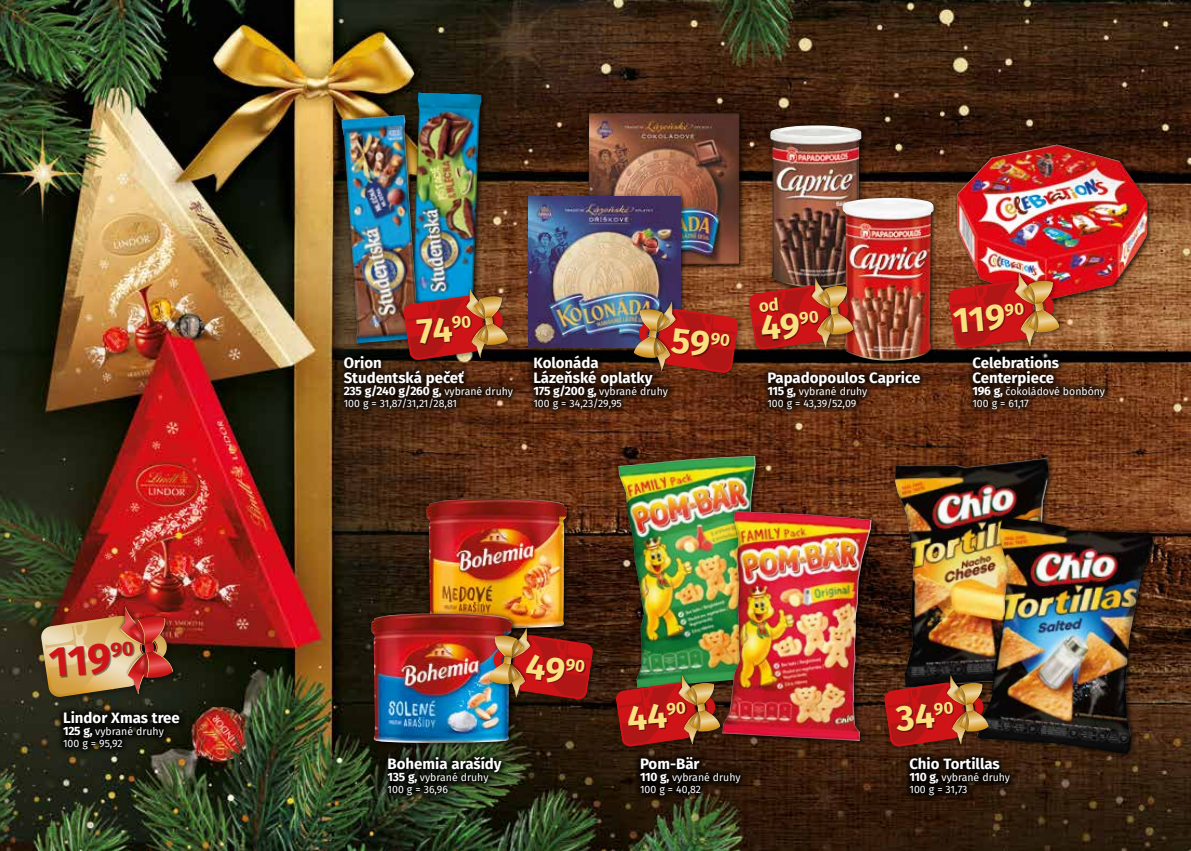
<style>
.page{position:relative;width:1191px;height:851px;background:#fff}
.page>*{position:absolute;margin:0;border:0;box-sizing:border-box;transform-origin:0 0}
.t1{font:700 42.45px "Fira Sans";color:#ce1417}
.t2{font:700 35.7px "Fira Sans";color:#fae07e}
.t3{font:700 15px/15px "Fira Sans";color:#fff}
.t4{font:700 12px "Fira Sans";letter-spacing:-.02em;color:#fff}
.t5{font:10.5px/12px "Fira Sans";color:#fff}
.t6{font:10.5px "Fira Sans";letter-spacing:-.02em;color:#fff}
.s1{font-weight:700;font-size:12px}
.s2{font-weight:400;font-size:10.5px}
</style>
<div class="page">
<img style="left:0;top:0;width:1191px;height:850px">
<div style="left:407px;top:90px;width:80px;height:234px;background:#000;opacity:.75"></div>
<img style="left:410px;top:92px;width:71px;height:194px">
<div style="left:585px;top:110px;width:161px;height:161px;background:#000;opacity:.75"></div>
<img style="left:588px;top:113px;width:151px;height:151px">
<div style="left:953px;top:142px;width:200px;height:164px;background:#000;opacity:.75"></div>
<img style="left:957px;top:145px;width:190px;height:155px">
<div style="left:767px;top:122px;width:101px;height:172px;background:#000;opacity:.75"></div>
<img style="left:770px;top:125px;width:91px;height:150px">
<div style="left:839px;top:195px;width:101px;height:172px;background:#000;opacity:.75"></div>
<img style="left:842px;top:198px;width:91px;height:163px">
<div style="left:891px;top:455px;width:174px;height:239px;background:#000;opacity:.75"></div>
<img style="left:895px;top:458px;width:163px;height:214px">
<div style="left:974px;top:513px;width:184px;height:247px;background:#000;opacity:.75"></div>
<img style="left:977px;top:516px;width:175px;height:238px">
<div style="left:615px;top:452px;width:165px;height:242px;background:#000;opacity:.75"></div>
<img style="left:618px;top:456px;width:156px;height:216px">
<div style="left:719px;top:507px;width:158px;height:240px;background:#000;opacity:.75"></div>
<img style="left:722px;top:511px;width:149px;height:229px">
<div style="left:525px;top:193px;width:161px;height:161px;background:#000;opacity:.75"></div>
<img style="left:529px;top:196px;width:151px;height:151px">
<div style="left:338px;top:112px;width:88px;height:237px;background:#000;opacity:.75"></div>
<img style="left:342px;top:115px;width:78px;height:228px">
<div style="left:423px;top:496px;width:149px;height:138px;background:#000;opacity:.75"></div>
<img style="left:426px;top:498px;width:141px;height:127px">
<div style="left:368px;top:610px;width:149px;height:139px;background:#000;opacity:.75"></div>
<img style="left:371px;top:613px;width:140px;height:130px">
<div style="left:633px;top:750px;width:115px;height:53px;background:#000;opacity:.9"></div>
<div style="left:902px;top:750px;width:115px;height:53px;background:#000;opacity:.9"></div>
<div style="left:526px;top:348px;width:149px;height:68px;background:#000;opacity:.75"></div>
<div style="left:336px;top:348px;width:184px;height:68px;background:#000;opacity:.75"></div>
<div style="left:760px;top:363px;width:167px;height:53px;background:#000;opacity:.75"></div>
<div style="left:56px;top:703px;width:131px;height:53px;background:#000;opacity:.9"></div>
<div style="left:965px;top:348px;width:147px;height:68px;background:#000;opacity:.75"></div>
<div style="left:380px;top:750px;width:129px;height:53px;background:#000;opacity:.9"></div>
<div style="left:401px;top:286px;width:113px;height:80px;background:#000;opacity:.4"></div>
<img style="left:459px;top:283px;width:28px;height:6px">
<img style="left:465px;top:360px;width:29px;height:2px">
<img style="left:508px;top:318px;width:2px;height:32px">
<img style="left:403px;top:289px;width:105px;height:71px">
<div style="left:417px;top:316px;width:55px;height:29px;background:#000;opacity:.47"></div>
<div style="left:613px;top:672px;width:113px;height:80px;background:#000;opacity:.4"></div>
<img style="left:671px;top:670px;width:28px;height:5px">
<img style="left:677px;top:747px;width:29px;height:1px">
<img style="left:720px;top:704px;width:3px;height:32px">
<img style="left:615px;top:675px;width:105px;height:72px">
<div style="left:629px;top:702px;width:57px;height:28px;background:#000;opacity:.47"></div>
<div style="left:881px;top:672px;width:113px;height:80px;background:#000;opacity:.4"></div>
<img style="left:939px;top:670px;width:29px;height:5px">
<img style="left:945px;top:747px;width:30px;height:1px">
<img style="left:988px;top:704px;width:3px;height:32px">
<img style="left:883px;top:675px;width:105px;height:72px">
<div style="left:896px;top:702px;width:57px;height:29px;background:#000;opacity:.47"></div>
<div style="left:486px;top:625px;width:112px;height:80px;background:#000;opacity:.4"></div>
<img style="left:509px;top:622px;width:28px;height:6px">
<img style="left:502px;top:699px;width:29px;height:2px">
<img style="left:486px;top:657px;width:3px;height:32px">
<img style="left:489px;top:628px;width:104px;height:71px">
<div style="left:527px;top:655px;width:58px;height:27px;background:#000;opacity:.47"></div>
<div style="left:631px;top:299px;width:113px;height:80px;background:#000;opacity:.4"></div>
<img style="left:654px;top:296px;width:29px;height:6px">
<img style="left:647px;top:373px;width:29px;height:1px">
<img style="left:631px;top:331px;width:3px;height:31px">
<img style="left:634px;top:302px;width:105px;height:71px">
<div style="left:671px;top:329px;width:59px;height:27px;background:#000;opacity:.47"></div>
<div style="left:38px;top:603px;width:142px;height:101px;background:#000;opacity:.4"></div>
<img style="left:111px;top:600px;width:36px;height:7px">
<img style="left:119px;top:697px;width:37px;height:2px">
<img style="left:173px;top:644px;width:3px;height:40px">
<img style="left:40px;top:607px;width:133px;height:90px">
<div style="left:50px;top:641px;width:84px;height:36px;background:#000;opacity:.47"></div>
<div style="left:746px;top:275px;width:113px;height:80px;background:#000;opacity:.4"></div>
<img style="left:804px;top:273px;width:29px;height:5px">
<img style="left:810px;top:350px;width:29px;height:1px">
<img style="left:853px;top:308px;width:3px;height:31px">
<div style="left:945px;top:269px;width:120px;height:85px;background:#000;opacity:.4"></div>
<img style="left:1007px;top:267px;width:30px;height:6px">
<img style="left:1014px;top:349px;width:30px;height:1px">
<img style="left:1059px;top:304px;width:3px;height:33px">
<img style="left:947px;top:273px;width:112px;height:76px">
<div style="left:953px;top:303px;width:71px;height:30px;background:#000;opacity:.47"></div>
<img style="left:748px;top:278px;width:105px;height:72px">
<h1 class="t1" style="left:46px;top:626px;width:87px;rotate:-5deg">119<sup>90</sup></h1>
<h3 class="t3" style="left:63px;top:709px;width:118px">Lindor Xmas tree</h3>
<p class="t5" style="left:63px;top:725px;width:102px"><span class="s1">125 g,</span> vybrané druhy<br>100 g = 95,92</p>
<h2 class="t2" style="left:414px;top:302px;width:56px;rotate:-5deg">74<sup>90</sup></h2>
<h3 class="t3" style="left:344px;top:354px;width:122px">Orion<br>Studentská pečeť</h3>
<p class="t4" style="left:344px;top:380px;width:171px">235 g/240 g/260 g, <span class="s2">vybrané druhy</span></p>
<p class="t6" style="left:344px;top:395px;width:115px">100 g = 31,87/31,21/28,81</p>
<h2 class="t2" style="left:675px;top:310px;width:59px;rotate:7deg">59<sup>90</sup></h2>
<h3 class="t3" style="left:533px;top:354px;width:121px">Kolonáda<br>Lázeňské oplatky</h3>
<p class="t5" style="left:533px;top:385px;width:136px"><span class="s1">175 g/200 g,</span> vybrané druhy<br>100 g = 34,23/29,95</p>
<h2 class="t2" style="left:758px;top:298px;width:60px;rotate:-5deg">49<sup>90</sup></h2>
<h2 class="t2" style="left:950px;top:290px;width:73px;rotate:-5deg">119<sup>90</sup></h2>
<h3 class="t3" style="left:767px;top:369px;width:154px">Papadopoulos Caprice</h3>
<p class="t5" style="left:767px;top:385px;width:102px"><span class="s1">115 g,</span> vybrané druhy<br>100 g = 43,39/52,09</p>
<h3 class="t3" style="left:972px;top:354px;width:88px">Celebrations<br>Centerpiece</h3>
<p class="t5" style="left:972px;top:385px;width:134px"><span class="s1">196 g,</span> čokoládové bonbóny<br>100 g = 61,17</p>
<h2 class="t2" style="left:529px;top:636px;width:60px;rotate:7deg">49<sup>90</sup></h2>
<h3 class="t3" style="left:387px;top:755px;width:116px">Bohemia arašídy</h3>
<p class="t5" style="left:387px;top:771px;width:102px"><span class="s1">135 g,</span> vybrané druhy<br>100 g = 36,96</p>
<h2 class="t2" style="left:624px;top:688px;width:61px;rotate:-5deg">44<sup>90</sup></h2>
<h2 class="t2" style="left:893px;top:688px;width:60px;rotate:-5deg">34<sup>90</sup></h2>
<h3 class="t3" style="left:640px;top:755px;width:61px">Pom-Bär</h3>
<p class="t5" style="left:640px;top:771px;width:102px"><span class="s1">110 g,</span> vybrané druhy<br>100 g = 40,82</p>
<h3 class="t3" style="left:909px;top:755px;width:92px">Chio Tortillas</h3>
<p class="t5" style="left:909px;top:771px;width:102px"><span class="s1">110 g,</span> vybrané druhy<br>100 g = 31,73</p>
</div>
